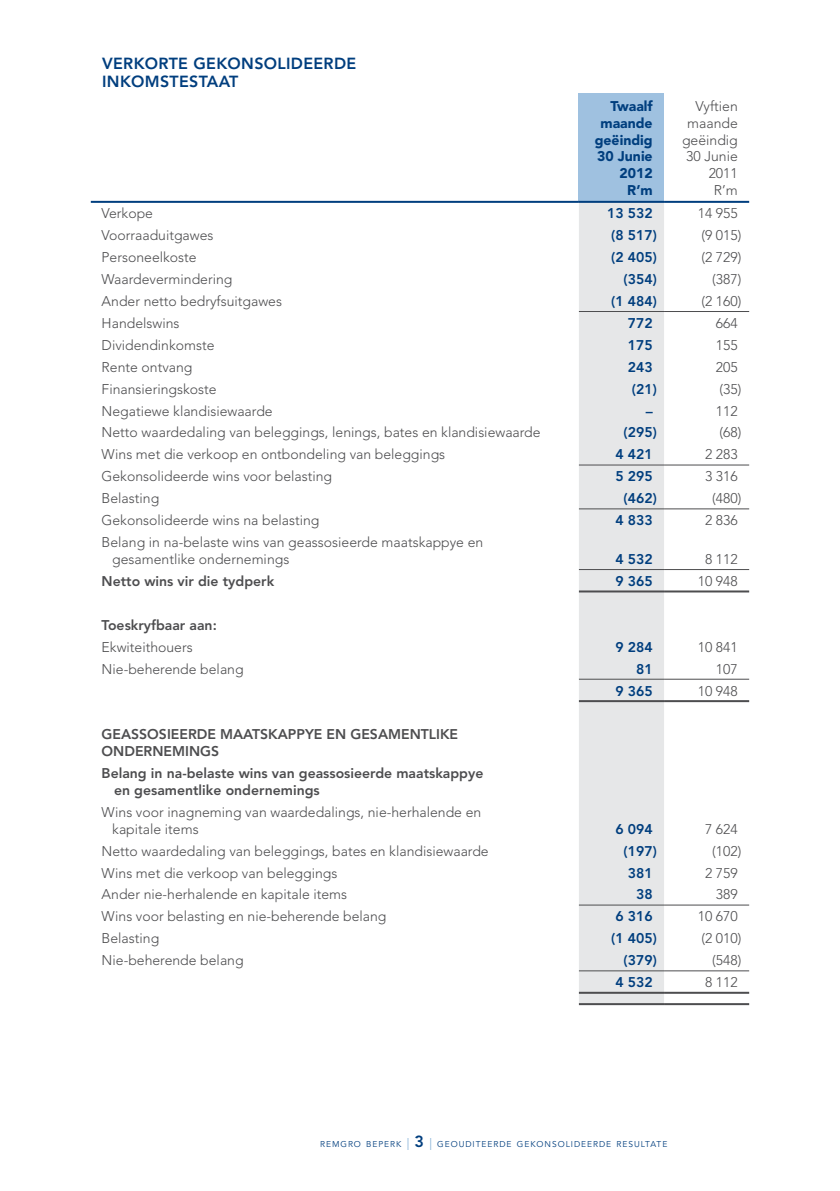
<style>
.page{position:relative;width:840px;height:1191px;background:#fff}
.page>*{position:absolute;margin:0;border:0;box-sizing:border-box;transform-origin:0 0}
.t1{font:800 16px/18px "Avenir LT Std";letter-spacing:.02em;color:#003e7e}
.t2{font:300 14px/16.8px "Avenir LT Std";color:#4d4d4f}
.t3{font:800 14px/16.8px "Avenir LT Std";color:#4d4d4f}
.t4{font:800 14px "Avenir LT Std";color:#003e7e}
.t5{font:900 14px/16.8px "Avenir LT Std";color:#003e7e;text-align:right}
.t6{font:8.4px "Avenir LT Std";letter-spacing:.115em;color:#003e7e}
.s1{font-size:12px;color:#87b2d8}
.s2{font-weight:800;font-size:16px}
</style>
<div class="page">
<div style="left:578px;top:94px;width:85px;height:108px;background:#9fc1e0"></div>
<div style="left:578px;top:203px;width:85px;height:800px;background:#e6e7e8"></div>
<hr style="left:578px;top:311px;width:85px;height:1px;background:#4d4d4f">
<hr style="left:663px;top:311px;width:85px;height:1px;background:#4d4d4f">
<hr style="left:578px;top:464px;width:85px;height:1px;background:#4d4d4f">
<hr style="left:663px;top:464px;width:85px;height:1px;background:#4d4d4f">
<hr style="left:578px;top:508px;width:85px;height:1px;background:#4d4d4f">
<hr style="left:663px;top:508px;width:85px;height:1px;background:#4d4d4f">
<hr style="left:578px;top:569px;width:85px;height:1px;background:#4d4d4f">
<hr style="left:663px;top:569px;width:85px;height:1px;background:#4d4d4f">
<hr style="left:578px;top:590px;width:85px;height:2px;background:#4d4d4f">
<hr style="left:663px;top:590px;width:85px;height:2px;background:#4d4d4f">
<hr style="left:578px;top:678px;width:85px;height:1px;background:#4d4d4f">
<hr style="left:663px;top:678px;width:85px;height:1px;background:#4d4d4f">
<hr style="left:578px;top:700px;width:85px;height:2px;background:#4d4d4f">
<hr style="left:663px;top:700px;width:85px;height:2px;background:#4d4d4f">
<hr style="left:578px;top:904px;width:85px;height:1px;background:#4d4d4f">
<hr style="left:663px;top:904px;width:85px;height:1px;background:#4d4d4f">
<hr style="left:578px;top:991px;width:85px;height:2px;background:#4d4d4f">
<hr style="left:663px;top:991px;width:85px;height:2px;background:#4d4d4f">
<hr style="left:578px;top:1003px;width:85px;height:2px;background:#4d4d4f">
<hr style="left:663px;top:1003px;width:85px;height:2px;background:#4d4d4f">
<hr style="left:578px;top:970px;width:85px;height:1px;background:#4d4d4f">
<hr style="left:663px;top:970px;width:85px;height:1px;background:#4d4d4f">
<hr style="left:91px;top:201px;width:487px;height:2px;background:#003e7e">
<hr style="left:578px;top:201px;width:85px;height:2px;background:#003e7e">
<hr style="left:663px;top:201px;width:85px;height:2px;background:#003e7e">
<p class="t1" style="left:102px;top:54px;width:255px">VERKORTE GEKONSOLIDEERDE<br>INKOMSTESTAAT</p>
<p class="t5" style="left:594px;top:98px;width:59px">Twaalf maande geëindig<br>30 Junie<br>2012<br>R’m</p>
<p class="t2" style="left:681px;top:98px;width:57px;text-align:right">Vyftien maande geëindig<br>30 Junie<br>2011<br>R’m</p>
<p class="t2" style="left:102px;top:205px;width:53px">Verkope</p>
<p class="t4" style="left:606px;top:205px;width:47px">13 532</p>
<p class="t2" style="left:697px;top:205px;width:42px">14 955</p>
<p class="t2" style="left:102px;top:227px;width:113px">Voorraaduitgawes</p>
<p class="t4" style="left:611px;top:227px;width:47px">(8 517)</p>
<p class="t2" style="left:701px;top:227px;width:42px">(9 015)</p>
<p class="t2" style="left:102px;top:249px;width:96px">Personeelkoste</p>
<p class="t4" style="left:611px;top:249px;width:47px">(2 405)</p>
<p class="t2" style="left:701px;top:249px;width:42px">(2 729)</p>
<p class="t2" style="left:102px;top:271px;width:132px">Waardevermindering</p>
<p class="t4" style="left:623px;top:271px;width:35px">(354)</p>
<p class="t2" style="left:712px;top:271px;width:31px">(387)</p>
<p class="t2" style="left:102px;top:293px;width:182px">Ander netto bedryfsuitgawes</p>
<p class="t4" style="left:611px;top:293px;width:47px">(1 484)</p>
<p class="t2" style="left:701px;top:293px;width:42px">(2 160)</p>
<p class="t2" style="left:102px;top:314px;width:79px">Handelswins</p>
<p class="t4" style="left:627px;top:315px;width:26px">772</p>
<p class="t2" style="left:715px;top:314px;width:23px">664</p>
<p class="t2" style="left:102px;top:336px;width:114px">Dividendinkomste</p>
<p class="t4" style="left:627px;top:336px;width:26px">175</p>
<p class="t2" style="left:715px;top:336px;width:23px">155</p>
<p class="t2" style="left:102px;top:358px;width:92px">Rente ontvang</p>
<p class="t4" style="left:627px;top:358px;width:26px">243</p>
<p class="t2" style="left:715px;top:358px;width:23px">205</p>
<p class="t2" style="left:102px;top:380px;width:116px">Finansieringskoste</p>
<p class="t4" style="left:631px;top:380px;width:26px">(21)</p>
<p class="t2" style="left:719px;top:380px;width:23px">(35)</p>
<p class="t2" style="left:102px;top:402px;width:172px">Negatiewe klandisiewaarde</p>
<p class="t4" style="left:645px;top:402px;width:8px">–</p>
<p class="t2" style="left:715px;top:402px;width:23px">112</p>
<p class="t2" style="left:102px;top:424px;width:440px">Netto waardedaling van beleggings, lenings, bates en klandisiewaarde</p>
<p class="t4" style="left:623px;top:424px;width:35px">(295)</p>
<p class="t2" style="left:719px;top:424px;width:23px">(68)</p>
<p class="t2" style="left:102px;top:446px;width:345px">Wins met die verkoop en ontbondeling van beleggings</p>
<p class="t4" style="left:615px;top:446px;width:39px">4 421</p>
<p class="t2" style="left:704px;top:446px;width:34px">2 283</p>
<p class="t2" style="left:102px;top:468px;width:232px">Gekonsolideerde wins voor belasting</p>
<p class="t4" style="left:615px;top:468px;width:39px">5 295</p>
<p class="t2" style="left:704px;top:468px;width:34px">3 316</p>
<p class="t2" style="left:102px;top:490px;width:59px">Belasting</p>
<p class="t4" style="left:623px;top:490px;width:35px">(462)</p>
<p class="t2" style="left:712px;top:490px;width:31px">(480)</p>
<p class="t2" style="left:102px;top:512px;width:219px">Gekonsolideerde wins na belasting</p>
<p class="t4" style="left:615px;top:512px;width:39px">4 833</p>
<p class="t2" style="left:704px;top:512px;width:34px">2 836</p>
<p class="t2" style="left:112px;top:534px;width:372px;text-indent:-11px">Belang in na-belaste wins van geassosieerde maatskappye en gesamentlike ondernemings</p>
<p class="t4" style="left:615px;top:551px;width:39px">4 532</p>
<p class="t2" style="left:704px;top:551px;width:34px">8 112</p>
<p class="t3" style="left:102px;top:572px;width:174px">Netto wins vir die tydperk</p>
<p class="t4" style="left:615px;top:572px;width:39px">9 365</p>
<p class="t2" style="left:697px;top:572px;width:42px">10 948</p>
<p class="t3" style="left:102px;top:616px;width:117px">Toeskryfbaar aan:</p>
<p class="t2" style="left:102px;top:638px;width:93px">Ekwiteithouers</p>
<p class="t4" style="left:615px;top:638px;width:39px">9 284</p>
<p class="t2" style="left:697px;top:638px;width:42px">10 841</p>
<p class="t2" style="left:102px;top:660px;width:143px">Nie-beherende belang</p>
<p class="t4" style="left:635px;top:660px;width:18px">81</p>
<p class="t2" style="left:715px;top:660px;width:23px">107</p>
<p class="t4" style="left:615px;top:682px;width:39px">9 365</p>
<p class="t2" style="left:697px;top:682px;width:42px">10 948</p>
<p class="t3" style="left:102px;top:726px;width:358px">GEASSOSIEERDE MAATSKAPPYE EN GESAMENTLIKE<br>ONDERNEMINGS</p>
<p class="t3" style="left:114px;top:765px;width:370px;text-indent:-12px">Belang in na-belaste wins van geassosieerde maatskappye en gesamentlike ondernemings</p>
<p class="t2" style="left:112px;top:803px;width:370px;text-indent:-11px">Wins voor inagneming van waardedalings, nie‑herhalende en kapitale items</p>
<p class="t4" style="left:615px;top:820px;width:39px">6 094</p>
<p class="t2" style="left:704px;top:820px;width:34px">7 624</p>
<p class="t2" style="left:102px;top:842px;width:388px">Netto waardedaling van beleggings, bates en klandisiewaarde</p>
<p class="t4" style="left:623px;top:842px;width:35px">(197)</p>
<p class="t2" style="left:712px;top:842px;width:31px">(102)</p>
<p class="t2" style="left:102px;top:864px;width:237px">Wins met die verkoop van beleggings</p>
<p class="t4" style="left:627px;top:864px;width:26px">381</p>
<p class="t2" style="left:704px;top:864px;width:34px">2 759</p>
<p class="t2" style="left:102px;top:886px;width:247px">Ander nie-herhalende en kapitale items</p>
<p class="t4" style="left:635px;top:886px;width:18px">38</p>
<p class="t2" style="left:715px;top:886px;width:23px">389</p>
<p class="t2" style="left:102px;top:908px;width:286px">Wins voor belasting en nie-beherende belang</p>
<p class="t4" style="left:615px;top:908px;width:39px">6 316</p>
<p class="t2" style="left:697px;top:908px;width:42px">10 670</p>
<p class="t2" style="left:102px;top:930px;width:59px">Belasting</p>
<p class="t4" style="left:611px;top:930px;width:47px">(1 405)</p>
<p class="t2" style="left:701px;top:930px;width:42px">(2 010)</p>
<p class="t2" style="left:102px;top:952px;width:143px">Nie-beherende belang</p>
<p class="t4" style="left:623px;top:952px;width:35px">(379)</p>
<p class="t2" style="left:712px;top:952px;width:31px">(548)</p>
<p class="t4" style="left:615px;top:974px;width:39px">4 532</p>
<p class="t2" style="left:704px;top:974px;width:34px">8 112</p>
<p class="t6" style="left:320px;top:1139px;width:348px">REMGRO BEPERK <span class="s1">|</span> <span class="s2">3</span> <span class="s1">|</span> GEOUDITEERDE GEKONSOLIDEERDE RESULTATE</p>
</div>
